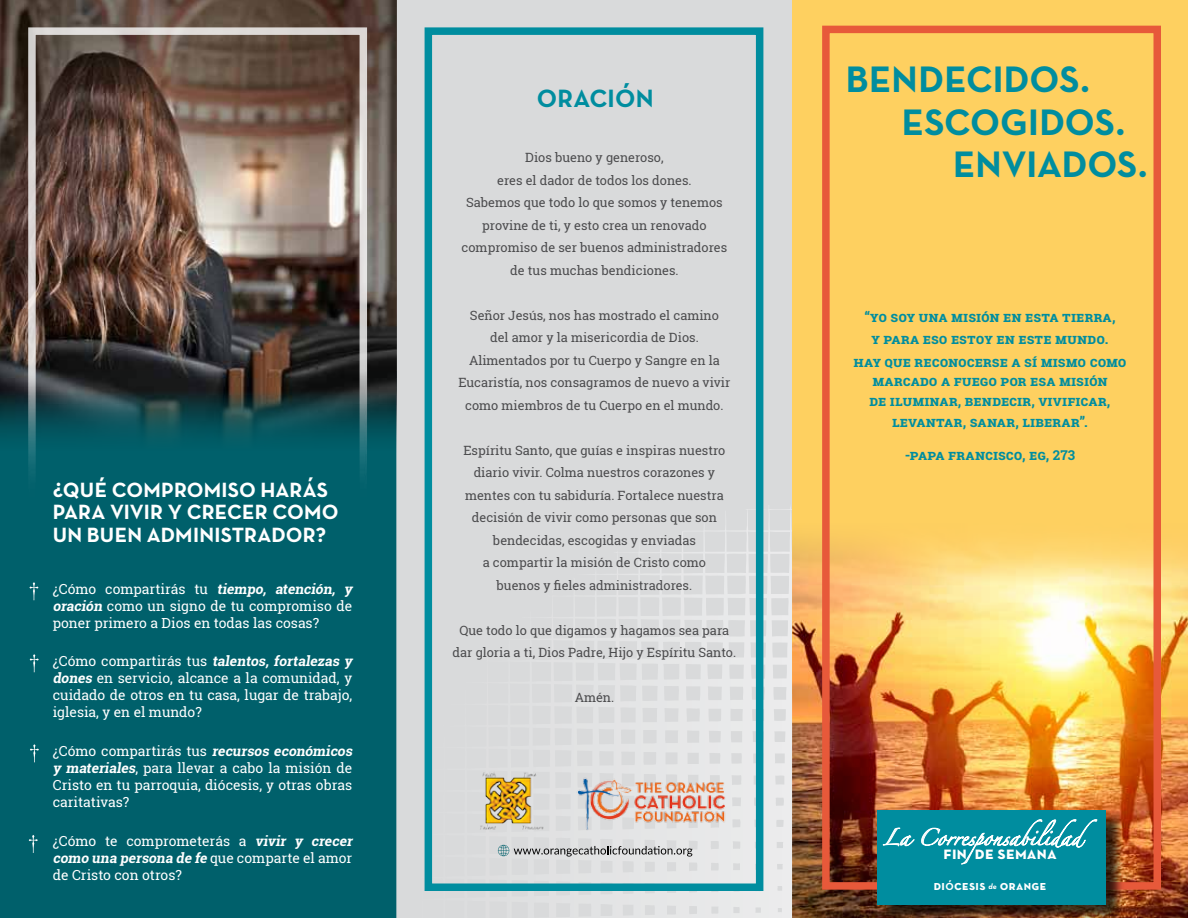
<style>
.page{position:relative;width:1188px;height:918px;background:#fff}
.page>*{position:absolute;margin:0;border:0;box-sizing:border-box;transform-origin:0 0}
.t1{font:700 37.5px "Neutraface Text";color:#008d9f}
.t2{font:700 25.5px "Neutraface Text";color:#008d9f}
.t3{font:700 21px "Neutraface Text";letter-spacing:.015em;color:#fff}
.t4{font:700 18px "Neutraface Text";letter-spacing:.01em;color:#fff}
.t5{font:15px "Zapfino";color:#fff}
.t6{font:700 14.25px/22.5px "Roboto Slab";letter-spacing:.005em;color:#008d9f;text-align:center}
.t7{font:13.8px/16.8px "Roboto Slab";color:#fff}
.t8{font:700 13.35px "Neutraface Text";letter-spacing:.02em;color:#fff}
.t9{font:12.75px/22.5px "Roboto Slab";color:#4b4b4d;text-align:center}
.s1{font-weight:700;font-style:italic}
.s2{font-size:13.5px}
.s3{font-size:10.35px}
.s4{font-style:italic;font-size:7.8px}
</style>
<div class="page">
<div style="left:0;top:372px;width:396px;height:546px;background:#00606b"></div>
<svg style="left:396px;top:0;width:397px;height:918px;background:#d9dadb"></svg>
<svg style="left:444px;top:504px;width:346px;height:222px;background:#dbdcdd"></svg>
<div style="left:793px;top:0;width:395px;height:694px;background:#fed060"></div>
<img style="left:793px;top:541px;width:395px;height:377px">
<div style="left:822px;top:26px;width:339px;height:864px;border:8px solid #e7593a"></div>
<img style="left:478px;top:770px;width:69px;height:62px">
<svg style="left:498px;top:845px;width:194px;height:12px;background:#b2b4b5"></svg>
<div style="left:425px;top:27px;width:338px;height:864px;border:8px solid #008d9f"></div>
<img style="left:0;top:0;width:396px;height:437px">
<div style="left:28px;top:27px;width:339px;height:479px;border:8px solid #fff"></div>
<svg style="left:29px;top:582px;width:9px;height:18px"></svg>
<svg style="left:30px;top:654px;width:9px;height:18px"></svg>
<svg style="left:30px;top:744px;width:9px;height:18px"></svg>
<svg style="left:29px;top:835px;width:9px;height:18px"></svg>
<div style="left:879px;top:812px;width:246px;height:106px;background:#000;opacity:.75"></div>
<div style="left:878px;top:810px;width:228px;height:94px;background:#008d9f"></div>
<img style="left:552px;top:757px;width:185px;height:83px">
<svg style="left:883px;top:828px;width:31px;height:19px"></svg>
<svg style="left:922px;top:819px;width:175px;height:45px"></svg>
<h3 class="t3" style="left:53px;top:476px;width:181px">¿QUÉ COMPROMISO</h3>
<h3 class="t3" style="left:261px;top:476px;width:67px">HARÁS</h3>
<h3 class="t3" style="left:53px;top:499px;width:68px">PARA VIVI</h3>
<h3 class="t3" style="left:150px;top:499px;width:79px">R Y CRECE</h3>
<h3 class="t3" style="left:255px;top:499px;width:82px">R COMO</h3>
<h3 class="t3" style="left:53px;top:521px;width:151px">UN BUEN ADMINIS</h3>
<h3 class="t3" style="left:232px;top:521px;width:42px">TRADO</h3>
<h3 class="t3" style="left:303px;top:521px;width:25px">R?</h3>
<p class="t7" style="left:53px;top:580px;width:304px">¿Cómo compartirás tu <span class="s1">tiempo, atención, y oración</span> como un signo de tu compromiso de poner primero a Dios en todas las cosas?</p>
<p class="t7" style="left:53px;top:652px;width:304px">¿ C ó m o c o m p a r t i r á s t u s <span class="s1">talentos, fortalezas y dones</span> en servicio, alcance a la comunidad, y cuidado de otros en tu casa, lugar de trabajo, iglesia, y en el mundo?</p>
<p class="t7" style="left:53px;top:742px;width:304px">¿Cómo compartirás tus <span class="s1">recursos económicos y materiales</span>, para llevar a cabo la misión de Cristo en tu parroquia, diócesis, y otras obras caritativas?</p>
<p class="t7" style="left:53px;top:832px;width:304px">¿Cómo te comprometerás a <span class="s1">vivir y crecer como una persona de fe</span> que comparte el amor de Cristo con otros?</p>
<h2 class="t2" style="left:537px;top:82px;width:54px">ORACIÓN</h2>
<p class="t9" style="left:462px;top:146px;width:267px">Dios bueno y generoso,<br>eres el dador de todos los dones.<br>Sabemos que todo lo que somos y tenemos provine de ti, y esto crea un renovado compromiso de ser buenos administradores de tus muchas bendiciones.</p>
<p class="t9" style="left:458px;top:304px;width:274px">Señor Jesús, nos has mostrado el camino<br>del amor y la misericordia de Dios.<br>Alimentados por tu Cuerpo y Sangre en la Eucaristía, nos consagramos de nuevo a vivir como miembros de tu Cuerpo en el mundo.</p>
<p class="t9" style="left:464px;top:439px;width:263px">Espíritu Santo, que guías e inspiras nuestro diario vivir. Colma nuestros corazones y mentes con tu sabiduría. Fortalece nuestra decisión de vivir como personas que son bendecidas, escogidas y enviadas<br>a compartir la misión de Cristo como buenos y fieles administradores.</p>
<p class="t9" style="left:453px;top:619px;width:285px">Que todo lo que digamos y hagamos sea para dar gloria a ti, Dios Padre, Hijo y Espíritu Santo.</p>
<p class="t9" style="left:575px;top:686px;width:41px">Amén.</p>
<h1 class="t1" style="left:846px;top:55px;width:246px">BENDECIDOS.</h1>
<h1 class="t1" style="left:902px;top:99px;width:225px">ESCOGIDOS.</h1>
<h1 class="t1" style="left:953px;top:140px;width:196px">ENVIADOS.</h1>
<p class="t6" style="left:853px;top:305px;width:275px">“Yo soy una misión en esta tierra,<br>y para eso estoy en este mundo.<br>Hay que reconocerse a sí mismo como</p>
<p class="t6" style="left:870px;top:371px;width:242px;line-height:19.5px;text-align:left">marcado a fuego por esa misión de iluminar, bendecir, vivificar,</p>
<p class="t6" style="left:892px;top:410px;width:197px">levantar, sanar, liberar”.</p>
<p class="t6" style="left:905px;top:443px;width:172px">-Papa Francisco, EG, <span class="s2">273</span></p>
<p class="t5" style="left:883px;top:831px;width:215px">La Corresponsabilidad</p>
<h3 class="t4" style="left:944px;top:842px;width:115px">FIN DE SEMANA</h3>
<p class="t8" style="left:934px;top:877px;width:114px">DI<span class="s3">Ó</span>CESIS <span class="s4">de</span> ORANGE</p>
</div>
